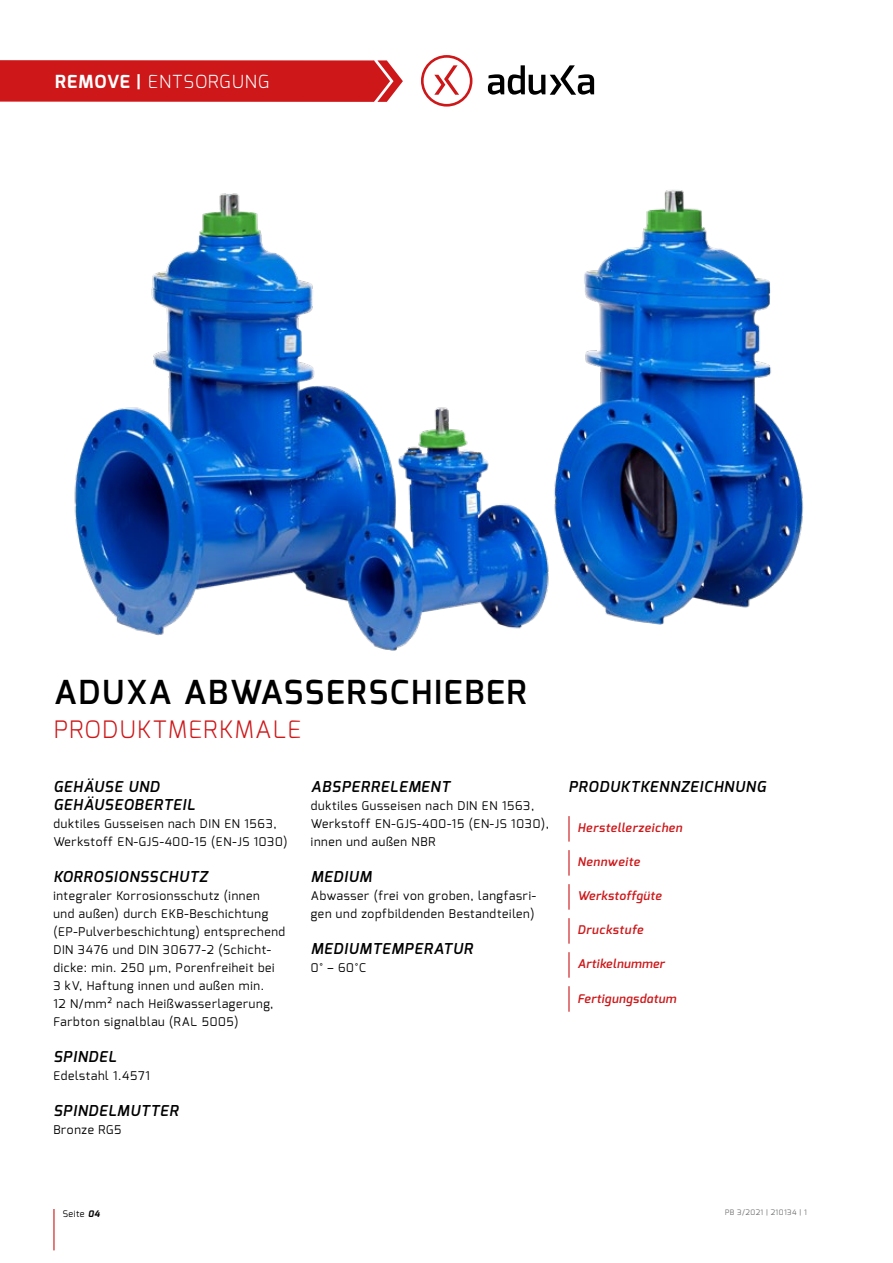
<style>
.page{position:relative;width:893px;height:1263px;background:#fff}
.page>*{position:absolute;margin:0;border:0;box-sizing:border-box;transform-origin:0 0}
.t1{font:600 33px "Exo";letter-spacing:.06em;color:#000}
.t2{font:300 24px "Exo";letter-spacing:.06em;color:#cd1719}
.t3{font:300 18px "Exo";letter-spacing:.06em;color:#fff}
.t4{font:italic 600 15px/18px "Exo";letter-spacing:.06em;color:#000}
.t5{font:12px/18px "Exo";letter-spacing:.06em;color:#000}
.t6{font:italic 600 12px "Exo";letter-spacing:.04em;color:#cd1719}
.t7{font:italic 600 12px "Exo";letter-spacing:.06em;color:#cd1719}
.t8{font:9px "Exo";letter-spacing:.06em;color:#000}
.t9{font:7.5px "Exo";letter-spacing:.06em;color:#717274}
.s1{font-weight:700}
.s2{font-weight:700;font-style:italic}
</style>
<div class="page">
<hr style="left:53px;top:1209px;width:2px;height:41px;background:#cd1719">
<svg style="left:0;top:60px;width:403px;height:42px;background:#cf2022"></svg>
<div style="left:421px;top:55px;width:51px;height:52px;border:3px solid #cd1719;border-radius:50%"></div>
<svg style="left:488px;top:65px;width:106px;height:30px"></svg>
<svg style="left:434px;top:65px;width:25px;height:30px"></svg>
<hr style="left:568px;top:816px;width:2px;height:26px;background:#cd1719">
<hr style="left:568px;top:850px;width:2px;height:26px;background:#cd1719">
<hr style="left:568px;top:884px;width:2px;height:26px;background:#cd1719">
<hr style="left:568px;top:918px;width:2px;height:26px;background:#cd1719">
<hr style="left:568px;top:952px;width:2px;height:26px;background:#cd1719">
<hr style="left:568px;top:986px;width:2px;height:26px;background:#cd1719">
<img style="left:74px;top:190px;width:730px;height:461px">
<h3 class="t3" style="left:55px;top:70px;width:215px"><span class="s1">REMOVE |</span> ENTSORGUNG</h3>
<h1 class="t1" style="left:54px;top:671px;width:474px">ADUXA ABWASSERSCHIEBER</h1>
<h2 class="t2" style="left:54px;top:714px;width:249px">PRODUKTMERKMALE</h2>
<p class="t4" style="left:53px;top:778px;width:143px">GEHÄUSE UND<br>GEHÄUSEOBERTEIL</p>
<p class="t5" style="left:53px;top:815px;width:236px">duktiles Gusseisen nach DIN EN 1563,<br>Werkstoff EN-GJS-400-15 (EN-JS 1030)</p>
<p class="t4" style="left:53px;top:868px;width:156px">KORROSIONSSCHUTZ</p>
<p class="t5" style="left:53px;top:887px;width:233px">integraler Korrosionsschutz (innen<br>und außen) durch EKB-Beschichtung (EP-Pulverbeschichtung) entsprechend DIN 3476 und DIN 30677-2 (Schicht&shy;dicke: min. 250 μm, Porenfreiheit bei<br>3 kV, Haftung innen und außen min.<br>12 N/mm² nach Heißwasserlagerung, Farbton signalblau (RAL 5005)</p>
<p class="t4" style="left:53px;top:1048px;width:64px">SPINDEL</p>
<p class="t5" style="left:53px;top:1067px;width:98px">Edelstahl 1.4571</p>
<p class="t4" style="left:53px;top:1102px;width:126px">SPINDELMUTTER</p>
<p class="t5" style="left:53px;top:1121px;width:70px">Bronze RG5</p>
<p class="t4" style="left:311px;top:778px;width:140px">ABSPERRELEMENT</p>
<p class="t5" style="left:311px;top:797px;width:240px">duktiles Gusseisen nach DIN EN 1563,<br>Werkstoff EN-GJS-400-15 (EN-JS 1030), innen und außen NBR</p>
<p class="t4" style="left:311px;top:868px;width:62px">MEDIUM</p>
<p class="t5" style="left:311px;top:887px;width:227px">Abwasser (frei von groben, langfasri&shy;gen und zopfbildenden Bestandteilen)</p>
<p class="t4" style="left:311px;top:940px;width:163px">MEDIUMTEMPERATUR</p>
<p class="t5" style="left:311px;top:959px;width:57px">0° – 60°C</p>
<p class="t4" style="left:568px;top:778px;width:199px">PRODUKTKENNZEICHNUNG</p>
<p class="t7" style="left:577px;top:820px;width:106px">Herstellerzeichen</p>
<p class="t7" style="left:577px;top:854px;width:64px">Nennweite</p>
<p class="t6" style="left:577px;top:888px;width:85px">Werkstoffgüte</p>
<p class="t7" style="left:577px;top:922px;width:67px">Druckstufe</p>
<p class="t6" style="left:577px;top:956px;width:89px">Artikelnummer</p>
<p class="t6" style="left:577px;top:990px;width:100px">Fertigungsdatum</p>
<p class="t8" style="left:63px;top:1208px;width:39px">Seite <span class="s2">04</span></p>
<p class="t9" style="left:725px;top:1208px;width:83px">PB 3/2021 | 210134 | 1</p>
</div>
